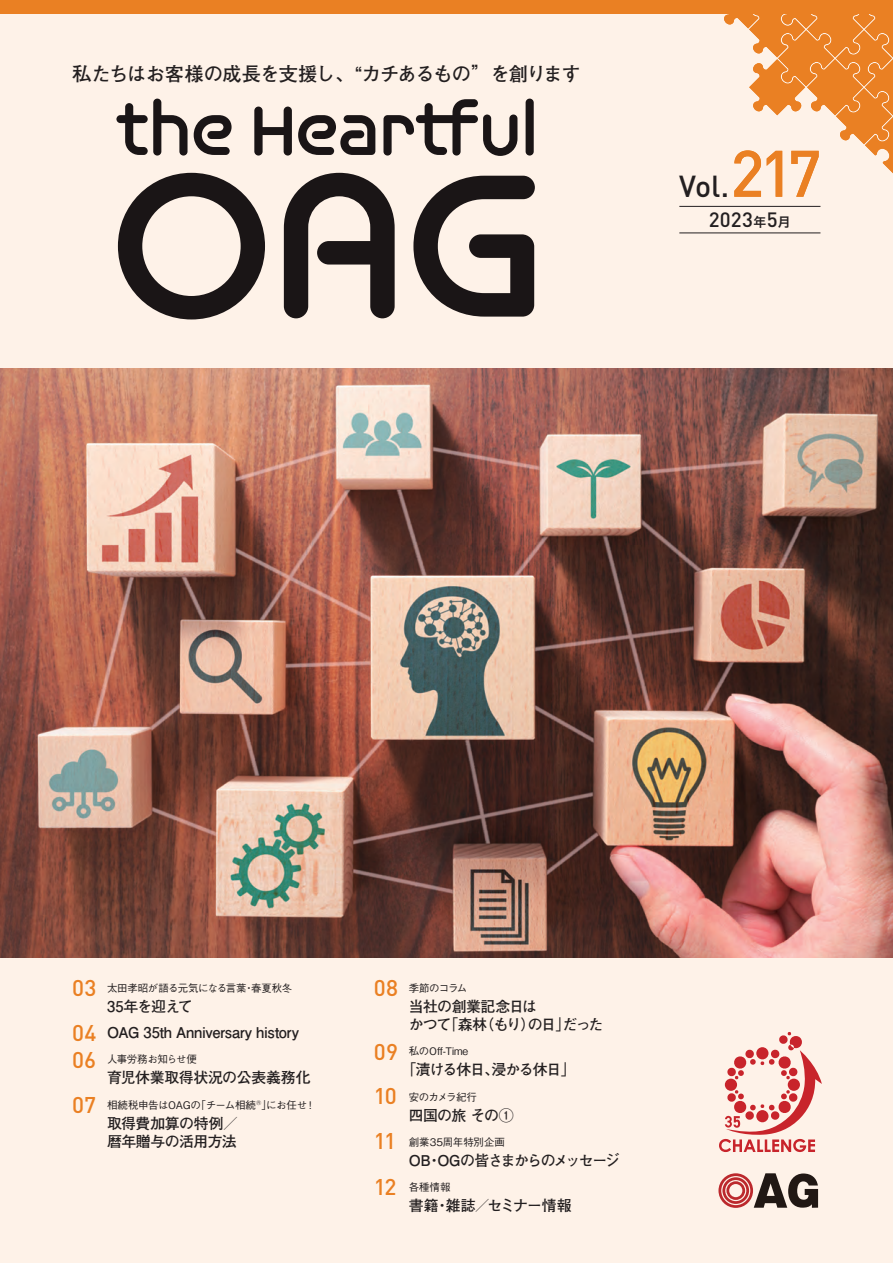
<style>
.page{position:relative;width:893px;height:1263px;background:#fef2e8}
.page>*{position:absolute;margin:0;border:0;box-sizing:border-box;transform-origin:0 0}
.t1{font:500 30px "DIN Pro";color:#231f20}
.t2{font:500 22.5px/45.2px "DIN Pro";letter-spacing:.005em;color:#ea8023}
.t3{font:500 20.4px "DIN Pro";color:#231f20}
.t4{font:700 19.2px "Futo Go B101 Pro";letter-spacing:-.055em;color:#231f20}
.t5{font:700 14.85px/26.5px "Futo Go B101 Pro";letter-spacing:-.035em;color:#231f20}
.t6{font:700 14.85px/18.6px "Futo Go B101 Pro";letter-spacing:-.06em;color:#231f20}
.t7{font:700 14.85px "Futo Go B101 Pro";letter-spacing:-.105em;color:#231f20}
.t8{font:700 14.85px "Futo Go B101 Pro";letter-spacing:-.07em;color:#231f20}
.t9{font:700 14.85px "Futo Go B101 Pro";letter-spacing:-.015em;color:#231f20}
.t10{font:500 10.5px "Gothic BBB Pro";letter-spacing:-.03em;color:#231f20}
.t11{font:500 10.35px "Gothic BBB Pro";letter-spacing:-.025em;color:#231f20}
.t12{font:500 10.35px "Gothic BBB Pro";letter-spacing:-.005em;color:#231f20}
.t13{font:500 10.35px "Gothic BBB Pro";letter-spacing:-.06em;color:#231f20}
.s1{font-size:64.5px;color:#ea8023}
.s2{font-family:"Koburina Go Std W6";font-weight:400;font-size:13.5px}
</style>
<div class="page">
<div style="left:0;top:0;width:893px;height:14px;background:#ea8023"></div>
<svg style="left:719px;top:1032px;width:103px;height:120px"></svg>
<hr style="left:679px;top:206px;width:141px;height:1px;background:#231f20">
<hr style="left:679px;top:233px;width:141px;height:1px;background:#231f20">
<svg style="left:116px;top:99px;width:72px;height:57px"></svg>
<svg style="left:194px;top:115px;width:38px;height:40px"></svg>
<svg style="left:254px;top:107px;width:38px;height:49px"></svg>
<svg style="left:298px;top:115px;width:77px;height:40px"></svg>
<svg style="left:383px;top:99px;width:134px;height:57px"></svg>
<div style="left:526px;top:99px;width:8px;height:57px;background:#1a1516;border-radius:4px"></div>
<svg style="left:118px;top:173px;width:147px;height:146px"></svg>
<svg style="left:284px;top:173px;width:111px;height:145px"></svg>
<svg style="left:413px;top:176px;width:122px;height:141px"></svg>
<svg style="left:724px;top:14px;width:169px;height:159px"></svg>
<svg style="left:718px;top:1173px;width:100px;height:35px"></svg>
<img style="left:0;top:369px;width:893px;height:588px">
<p class="t4" style="left:72px;top:58px;width:510px">私たちはお客様の成長を支援し、“カチあるもの”を創ります</p>
<h1 class="t1" style="left:679px;top:162px;width:144px">Vol.<span class="s1">217</span></h1>
<h3 class="t3" style="left:709px;top:205px;width:84px">2023<span class="s2">年</span>5<span class="s2">月</span></h3>
<h2 class="t2" style="left:72px;top:963px;width:26px">03<br>04</h2>
<h2 class="t2" style="left:72px;top:1034px;width:26px">06<br>07</h2>
<p class="t11" style="left:107px;top:979px;width:187px">太田孝昭が語る元気になる言葉・春夏秋冬</p>
<p class="t5" style="left:107px;top:991px;width:194px">35年を迎えて<br>OAG 35th Anniversary history</p>
<p class="t11" style="left:107px;top:1051px;width:91px">人事労務お知らせ便</p>
<p class="t5" style="left:107px;top:1063px;width:205px">育児休業取得状況の公表義務化</p>
<p class="t10" style="left:107px;top:1096px;width:210px">相続税申告はOAGの「チーム相続<sup>®</sup>」にお任せ！</p>
<p class="t5" style="left:107px;top:1112px;width:132px;line-height:18.6px">取得費加算の特例／暦年贈与の活用方法</p>
<h2 class="t2" style="left:374px;top:963px;width:26px">08</h2>
<h2 class="t2" style="left:374px;top:1026px;width:26px;text-align:justify">09<br>10<br>11<br>12</h2>
<p class="t11" style="left:409px;top:979px;width:60px">季節のコラム</p>
<p class="t6" style="left:409px;top:995px;width:196px">当社の創業記念日は<br>かつて「森林（もり）の日」だった</p>
<p class="t11" style="left:409px;top:1043px;width:61px">私のOff-Time</p>
<p class="t8" style="left:401px;top:1058px;width:176px">「漬ける休日、浸かる休日」</p>
<p class="t13" style="left:409px;top:1088px;width:70px">安のカメラ紀行</p>
<p class="t5" style="left:409px;top:1100px;width:106px">四国の旅 その①</p>
<p class="t12" style="left:409px;top:1133px;width:97px">創業35周年特別企画</p>
<p class="t7" style="left:409px;top:1148px;width:213px">OB・OGの皆さまからのメッセージ</p>
<p class="t11" style="left:409px;top:1179px;width:43px">各種情報</p>
<p class="t9" style="left:409px;top:1193px;width:164px">書籍・雑誌／セミナー情報</p>
</div>
